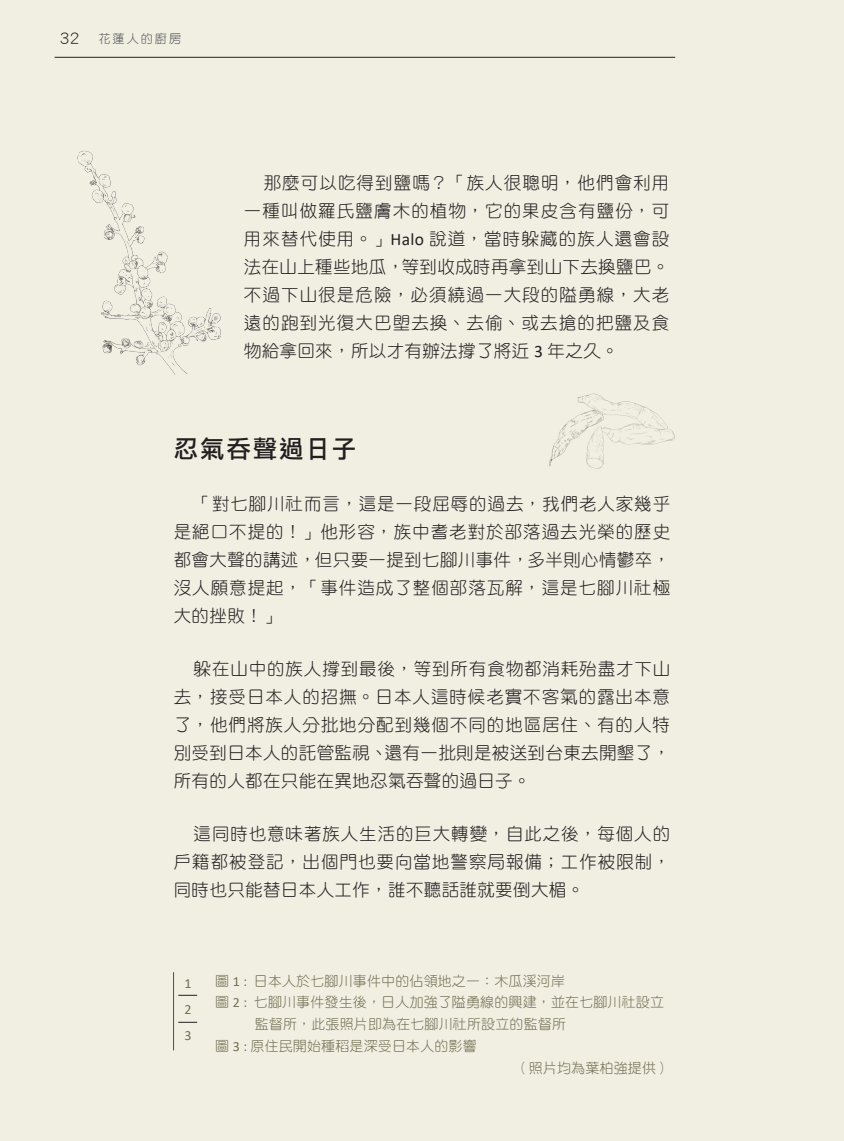
<style>
.page{position:relative;width:844px;height:1141px;background:#fff}
.page>*{position:absolute;margin:0;border:0;box-sizing:border-box;transform-origin:0 0}
.t1{font:24.5px "DF Li Hei Md WIN BF";letter-spacing:.075em;color:#231f20}
.t2{font:17.5px/28px "DF Yuan Std W3";letter-spacing:.02em;color:#231f20;text-align:justify}
.t3{font:14px "DF Yuan Std W3";letter-spacing:.01em;color:#737055}
.t4{font:14px/26.1px "Calibri";color:#737055;text-align:justify}
.t5{font:12.25px "DF Yuan Std W3";letter-spacing:.15em;color:#57585a}
.s1{font-size:17.5px;color:#231f20}
.s2{font-family:"Calibri"}
</style>
<div class="page">
<div style="left:0;top:0;width:843px;height:1141px;background:#f1efe2"></div>
<hr style="left:55px;top:57px;width:620px;height:1px;background:#231f20">
<img style="left:77px;top:150px;width:144px;height:225px">
<img style="left:549px;top:393px;width:126px;height:76px">
<hr style="left:173px;top:972px;width:1px;height:78px;background:#4d4d4d">
<svg style="left:178px;top:995px;width:19px;height:1px"></svg>
<svg style="left:178px;top:1022px;width:19px;height:1px"></svg>
<p class="t5" style="left:60px;top:32px;width:123px"><span class="s1">32</span> 花蓮人的廚房</p>
<p class="t2" style="left:244px;top:168px;width:427px;text-indent:20px">那麼可以吃得到鹽嗎？「族人很聰明，他們會利用一種叫做羅氏鹽膚木的植物，它的果皮含有鹽份，可用來替代使用。」<span class="s2">Halo</span> 說道，當時躲藏的族人還會設法在山上種些地瓜，等到收成時再拿到山下去換鹽巴。不過下山很是危險，必須繞過一大段的隘勇線，大老遠的跑到光復大巴塱去換、去偷、或去搶的把鹽及食物給拿回來，所以才有辦法撐了將近 <span class="s2">3</span> 年之久。</p>
<h1 class="t1" style="left:174px;top:436px;width:184px">忍氣吞聲過日子</h1>
<p class="t2" style="left:174px;top:489px;width:498px;text-indent:20px">「對七腳川社而言，這是一段屈辱的過去，我們老人家幾乎是絕口不提的！」他形容，族中耆老對於部落過去光榮的歷史都會大聲的講述，但只要一提到七腳川事件，多半則心情鬱卒，沒人願意提起，「事件造成了整個部落瓦解，這是七腳川社極大的挫敗！」</p>
<p class="t2" style="left:174px;top:654px;width:498px;text-indent:20px">躲在山中的族人撐到最後，等到所有食物都消耗殆盡才下山去，接受日本人的招撫。日本人這時候老實不客氣的露出本意了，他們將族人分批地分配到幾個不同的地區居住、有的人特別受到日本人的託管監視、還有一批則是被送到台東去開墾了，所有的人都在只能在異地忍氣吞聲的過日子。</p>
<p class="t2" style="left:174px;top:819px;width:498px;text-indent:20px">這同時也意味著族人生活的巨大轉變，自此之後，每個人的戶籍都被登記，出個門也要向當地警察局報備；工作被限制，同時也只能替日本人工作，誰不聽話誰就要倒大楣。</p>
<p class="t4" style="left:184px;top:970px;width:9px">1<br>2<br>3</p>
<p class="t3" style="left:215px;top:973px;width:351px">圖 <span class="s2">1 :</span> 日本人於七腳川事件中的佔領地之一：木瓜溪河岸</p>
<p class="t3" style="left:215px;top:995px;width:450px">圖 <span class="s2">2 :</span> 七腳川事件發生後，日人加強了隘勇線的興建，並在七腳川社設立</p>
<p class="t3" style="left:255px;top:1016px;width:312px">監督所，此張照片即為在七腳川社所設立的監督所</p>
<p class="t3" style="left:215px;top:1038px;width:263px">圖 <span class="s2">3 :</span> 原住民開始種稻是深受日本人的影響</p>
<p class="t3" style="left:514px;top:1060px;width:157px">（照片均為葉柏強提供）</p>
</div>
